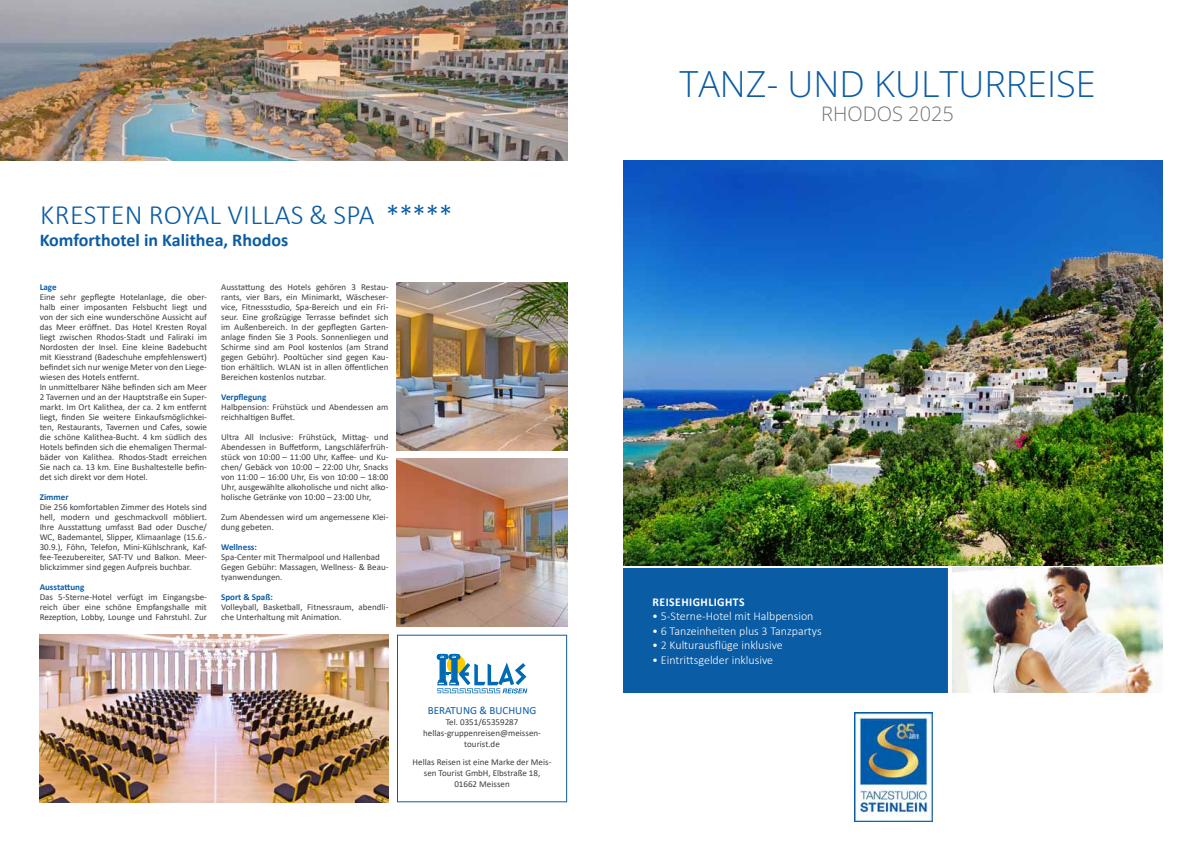
<style>
.page{position:relative;width:1191px;height:842px;background:#fff}
.page>*{position:absolute;margin:0;border:0;box-sizing:border-box;transform-origin:0 0}
.t1{font:300 36px "Open Sans";color:#0a5ca4}
.t2{font:300 28px "Calibri";letter-spacing:.01em;color:#0a5ca4}
.t3{font:300 20px "Open Sans";color:#707172}
.t4{font:700 18px "Calibri";color:#0a5ca4}
.t5{font:300 12px "Calibri";color:#fff}
.t6{font:700 12px "Calibri";letter-spacing:.04em;color:#fff}
.t7{font:11px "Calibri";color:#0a5ca4}
.t8{font:9px/10px "Calibri";color:#3e3d40}
.t9{font:700 9px "Calibri";color:#0a5ca4}
</style>
<div class="page">
<div style="left:624px;top:568px;width:326px;height:125px;background:#0a5ca4"></div>
<img style="left:397px;top:283px;width:170px;height:167px">
<img style="left:0;top:0;width:567px;height:161px">
<img style="left:397px;top:459px;width:170px;height:167px">
<img style="left:40px;top:635px;width:348px;height:167px">
<img style="left:854px;top:713px;width:78px;height:109px">
<img style="left:624px;top:161px;width:538px;height:405px">
<img style="left:952px;top:568px;width:210px;height:125px">
<hr style="left:948px;top:566px;width:4px;height:132px;background:#fff">
<div style="left:397px;top:635px;width:170px;height:167px;border:1px solid #0a5ca4"></div>
<svg style="left:437px;top:654px;width:90px;height:39px"></svg>
<h2 class="t2" style="left:40px;top:197px;width:214px">Kr esten Royal Villas</h2>
<h2 class="t2" style="left:309px;top:197px;width:145px">&amp; Spa *****</h2>
<h3 class="t4" style="left:40px;top:227px;width:250px">Komforthotel in Kalithea, Rhodos</h3>
<p class="t9" style="left:40px;top:280px;width:18px">Lage</p>
<p class="t8" style="left:40px;top:291px;width:169px">Eine sehr gepflegte Hotelanlage, die ober&shy;halb einer imposanten Felsbucht liegt und von der sich eine wunderschöne Aussicht auf das Meer eröffnet. Das Hotel Kresten Royal liegt zwischen Rhodos-Stadt und Faliraki im Nordosten der Insel. Eine kleine Badebucht mit Kiesstrand (Badeschuhe empfehlenswert) befindet sich nur wenige Meter von den Liege&shy;wiesen des Hotels entfernt.<br>In unmittelbarer Nähe befinden sich am Meer 2 Tavernen und an der Hauptstraße ein Super&shy;markt. Im Ort Kalithea, der ca. 2 km entfernt liegt, finden Sie weitere Einkaufsmöglichkei&shy;ten, Restaurants, Tavernen und Cafes, sowie die schöne Kalithea-Bucht. 4 km südlich des Hotels befinden sich die ehemaligen Thermal&shy;bäder von Kalithea. Rhodos-Stadt erreichen Sie nach ca. 13 km. Eine Bushaltestelle befin&shy;det sich direkt vor dem Hotel.</p>
<p class="t9" style="left:40px;top:490px;width:30px">Zimmer</p>
<p class="t8" style="left:40px;top:501px;width:169px;text-align:justify">Die 256 komfortablen Zimmer des Hotels sind hell, modern und geschmackvoll möbliert.<br>Ihre Ausstattung umfasst Bad oder Dusche/ WC, Bademantel, Slipper, Klimaanlage (15.6.- 30.9.), Föhn, Telefon, Mini-Kühlschrank, Kaf&shy;fee-Teezubereiter, SAT-TV und Balkon. Meer&shy;blickzimmer sind gegen Aufpreis buchbar.</p>
<p class="t9" style="left:40px;top:580px;width:46px">Ausstattung</p>
<p class="t8" style="left:40px;top:591px;width:169px;text-align:justify">Das 5-Sterne-Hotel verfügt im Eingangsbe&shy;reich über eine schöne Empfangshalle mit Rezeption, Lobby, Lounge und Fahrstuhl. Zur</p>
<p class="t8" style="left:221px;top:281px;width:169px;text-align:justify">Ausstattung des Hotels gehören 3 Restau&shy;rants, vier Bars, ein Minimarkt, Wäscheser&shy;vice, Fitnessstudio, Spa-Bereich und ein Fri&shy;seur. Eine großzügige Terrasse befindet sich im Außenbereich. In der gepflegten Garten&shy;anlage finden Sie 3 Pools. Sonnenliegen und Schirme sind am Pool kostenlos (am Strand gegen Gebühr). Pooltücher sind gegen Kau&shy;tion erhältlich. WLAN ist in allen öffentlichen Bereichen kostenlos nutzbar.</p>
<p class="t9" style="left:221px;top:390px;width:47px">Verpflegung</p>
<p class="t8" style="left:221px;top:401px;width:169px">Halbpension: Frühstück und Abendessen am reichhaltigen Buffet.</p>
<p class="t8" style="left:221px;top:431px;width:169px;text-align:justify">Ultra All Inclusive: Frühstück, Mittag- und Abendessen in Buffetform, Langschläferfrüh&shy;stück von 10:00 – 11:00 Uhr, Kaffee- und Ku&shy;chen/ Gebäck von 10:00 – 22:00 Uhr, Snacks von 11:00 – 16:00 Uhr, Eis von 10:00 – 18:00<br>Uhr, ausgewählte alkoholische und nicht alko&shy;holische Getränke von 10:00 – 23:00 Uhr,</p>
<p class="t8" style="left:221px;top:511px;width:169px">Zum Abendessen wird um angemessene Klei&shy;dung gebeten.</p>
<p class="t9" style="left:221px;top:540px;width:37px">Wellness:</p>
<p class="t8" style="left:221px;top:551px;width:169px">Spa-Center mit Thermalpool und Hallenbad<br>Gegen Gebühr: Massagen, Wellness- &amp; Beau&shy;tyanwendungen.</p>
<p class="t9" style="left:221px;top:590px;width:53px">Sport &amp; Spaß:</p>
<p class="t8" style="left:221px;top:601px;width:169px">Volleyball, Basketball, Fitnessraum, abendli&shy;che Unterhaltung mit Animation.</p>
<p class="t7" style="left:428px;top:703px;width:110px">BERATUNG &amp; BUCHUNG</p>
<p class="t8" style="left:423px;top:717px;width:119px;line-height:10.8px;text-align:center">Tel. 0351/65359287 hellas-gruppenreisen@meissen&shy;tourist.de</p>
<p class="t8" style="left:412px;top:756px;width:140px;line-height:10.8px;text-align:center">Hellas Reisen ist eine Marke der Meis&shy;sen Tourist GmbH, Elbstraße 18,<br>01662 Meissen</p>
<h1 class="t1" style="left:679px;top:60px;width:417px">TANZ- UND KULTURREISE</h1>
<h3 class="t3" style="left:821px;top:100px;width:134px">RHODOS 2025</h3>
<h3 class="t6" style="left:652px;top:593px;width:94px">REISEHIGHLIGHTS</h3>
<h3 class="t5" style="left:652px;top:609px;width:163px">• 5-Sterne-Hotel mit Halbpension</h3>
<h3 class="t5" style="left:652px;top:623px;width:171px">• 6 Tanzeinheiten plus 3 Tanzpartys</h3>
<h3 class="t5" style="left:652px;top:638px;width:132px">• 2 Kulturausflüge inklusive</h3>
<h3 class="t5" style="left:652px;top:652px;width:122px">• Eintrittsgelder inklusive</h3>
</div>
